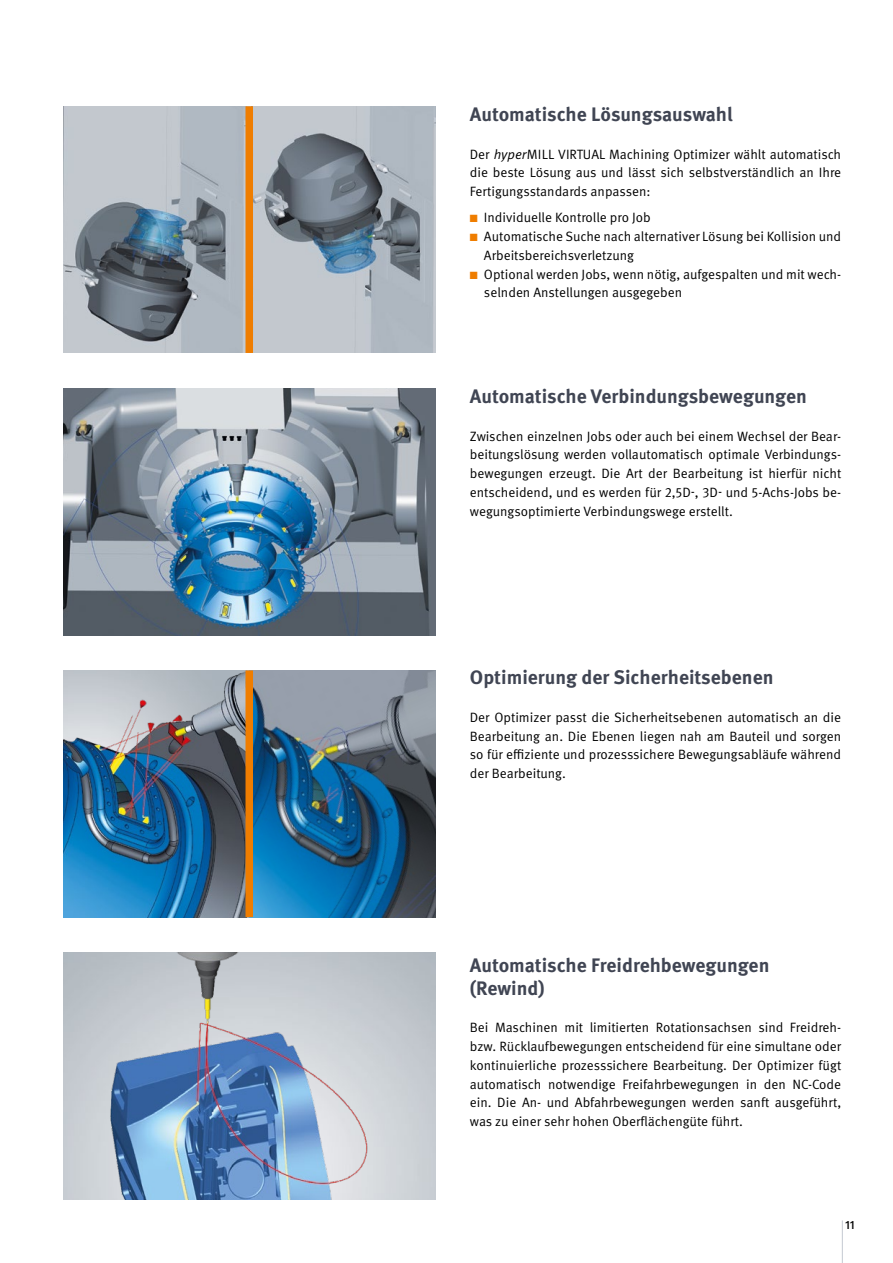
<style>
.page{position:relative;width:893px;height:1263px;background:#fff}
.page>*{position:absolute;margin:0;border:0;box-sizing:border-box;transform-origin:0 0}
.t1{font:700 19.5px/23.4px "Meta Pro";color:#404553}
.t2{font:13.5px/18.8px "Meta Pro";color:#000;text-align:justify}
.t3{font:500 12px "Meta Pro";color:#000}
.s1{font-style:italic}
.s2{color:#ef7d00}
</style>
<div class="page">
<hr style="left:842px;top:1220px;width:1px;height:43px;background:#c5c9d2">
<img style="left:64px;top:388px;width:372px;height:247px">
<img style="left:64px;top:952px;width:372px;height:247px">
<img style="left:64px;top:670px;width:181px;height:247px">
<img style="left:253px;top:670px;width:183px;height:247px">
<div style="left:245px;top:670px;width:8px;height:247px;background:#ef7d00"></div>
<img style="left:64px;top:106px;width:372px;height:247px">
<div style="left:245px;top:106px;width:8px;height:247px;background:#ef7d00"></div>
<h1 class="t1" style="left:470px;top:101px;width:264px">Automatische Lösungsauswahl</h1>
<p class="t2" style="left:470px;top:145px;width:373px">Der <span class="s1">hyper</span>MILL VIRTUAL Machining Optimizer wählt automatisch die beste Lösung aus und lässt sich selbstverständlich an Ihre Fertigungsstandards anpassen:</p>
<p class="t2" style="left:470px;top:208px;width:182px"><span class="s2">■</span> Individuelle Kontrolle pro Job</p>
<p class="t2" style="left:484px;top:227px;width:359px;text-indent:-14px"><span class="s2">■</span> Automatische Suche nach alternativer Lösung bei Kollision und<br>Arbeitsbereichsverletzung</p>
<p class="t2" style="left:484px;top:265px;width:359px;text-indent:-14px"><span class="s2">■</span> Optional werden Jobs, wenn nötig, aufgespalten und mit wech&shy;selnden Anstellungen ausgegeben</p>
<h1 class="t1" style="left:470px;top:383px;width:338px">Automatische Verbindungsbewegungen</h1>
<p class="t2" style="left:470px;top:427px;width:373px">Zwischen einzelnen Jobs oder auch bei einem Wechsel der Bear&shy;beitungslösung werden vollautomatisch optimale Verbindungs&shy;bewegungen erzeugt. Die Art der Bearbeitung ist hierfür nicht entscheidend, und es werden für 2,5D-, 3D- und 5-Achs-Jobs be&shy;wegungsoptimierte Verbindungswege erstellt.</p>
<h1 class="t1" style="left:470px;top:665px;width:305px">Optimierung der Sicherheitsebenen</h1>
<p class="t2" style="left:470px;top:708px;width:373px">Der Optimizer passt die Sicherheitsebenen automatisch an die Bearbeitung an. Die Ebenen liegen nah am Bauteil und sorgen so für effiziente und prozesssichere Bewegungsabläufe während der Bearbeitung.</p>
<h1 class="t1" style="left:470px;top:952px;width:301px">Automatische Freidrehbewegungen (Rewind)</h1>
<p class="t2" style="left:470px;top:1018px;width:373px">Bei Maschinen mit limitierten Rotationsachsen sind Freidreh&shy;bzw. Rücklaufbewegungen entscheidend für eine simultane oder kontinuierliche prozesssichere Bearbeitung. Der Optimizer fügt automatisch notwendige Freifahrbewegungen in den NC-Code ein. Die An- und Abfahrbewegungen werden sanft ausgeführt, was zu einer sehr hohen Oberflächengüte führt.</p>
<p class="t3" style="left:845px;top:1217px;width:11px">11</p>
</div>
